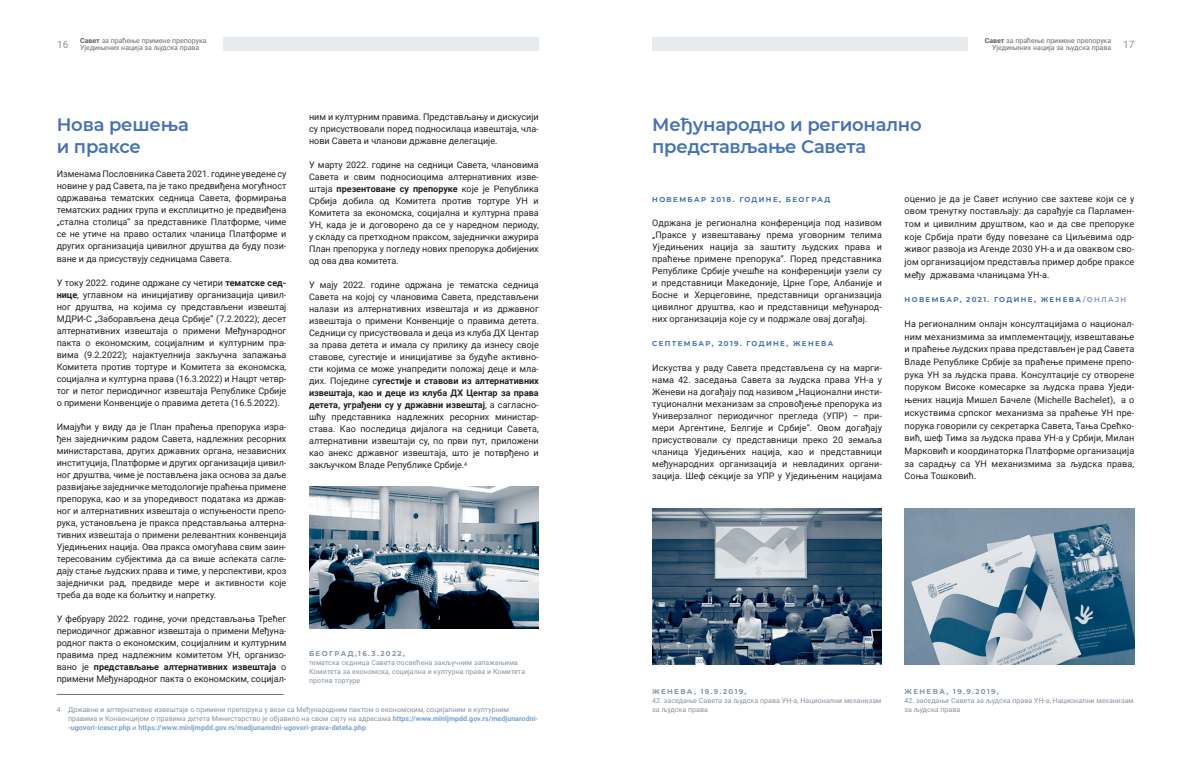
<style>
.page{position:relative;width:1191px;height:766px;background:#fff}
.page>*{position:absolute;margin:0;border:0;box-sizing:border-box;transform-origin:0 0}
.t1{font:600 18px/21.6px "Montserrat";letter-spacing:-.01em;color:#4371b8}
.t2{font:10px "Roboto";color:#8693a0}
.t3{font:9px/12px "Roboto";color:#231f20;text-align:justify}
.t4{font:7px/9px "Roboto";letter-spacing:.01em;color:#8693a0}
.t5{font:7px/7px "Roboto";color:#6c6d70;text-align:right}
.t6{font:700 7px "Montserrat";letter-spacing:.2em;color:#4371b8}
.t7{font:700 7px "Montserrat";letter-spacing:.2em;color:#8693a0}
.s1{font-weight:900}
.s2{font-weight:700}
.s3{font-weight:700;color:#77a1d4}
.s4{color:#899ccf}
</style>
<div class="page">
<div style="left:223px;top:37px;width:316px;height:13px;background:#e8ebed"></div>
<div style="left:652px;top:37px;width:316px;height:13px;background:#e8ebed"></div>
<hr style="left:57px;top:693px;width:226px;height:1px;background:#607484">
<img style="left:652px;top:508px;width:230px;height:156px">
<img style="left:904px;top:508px;width:230px;height:156px">
<img style="left:309px;top:486px;width:230px;height:142px">
<p class="t5" style="left:80px;top:37px;width:128px;text-align:left"><span class="s1">Савет</span> за праћење примене препорука<br>Уједињених нација за људска права</p>
<p class="t5" style="left:985px;top:37px;width:128px"><span class="s1">Савет</span> за праћење примене препорука<br>Уједињених нација за људска права</p>
<p class="t2" style="left:57px;top:37px;width:13px">16</p>
<p class="t2" style="left:1123px;top:37px;width:13px">17</p>
<p class="t3" style="left:309px;top:111px;width:231px">ним и културним правима. Представљању и дискусији су присуствовали поред подносилаца извештаја, чла&shy;нови Савета и чланови државне делегације.</p>
<p class="t3" style="left:309px;top:159px;width:231px">У марту 2022. године на седници Савета, члановима Савета и свим подносиоцима алтернативних изве&shy;штаја <span class="s2">презентоване су препоруке</span> које је Република Србија добила од Комитета против тортуре УН и Комитета за економска, социјална и културна права УН, када је и договорено да се у наредном периоду, у складу са претходном праксом, заједнички ажурира План препорука у погледу нових препорука добијених од ова два комитета.</p>
<p class="t3" style="left:309px;top:279px;width:231px">У мају 2022. године одржана је тематска седница Савета на којој су члановима Савета, представљени налази из алтернативних извештаја и из државног извештаја о примени Конвенције о правима детета.<br>Седници су присуствовала и деца из клуба ДХ Центар за права детета и имала су прилику да изнесу своје ставове, сугестије и иницијативе за будуће активно&shy;сти којима се може унапредити положај деце и мла&shy;дих. Поједине с<span class="s2">угестије и ставови из алтернативних извештаја, као и деце из клуба ДХ Центар за права детета, уграђени су у државни извештај</span>, а сагласно&shy;шћу представника надлежних ресорних министар&shy;става. Као последица дијалога на седници Савета, алтернативни извештаји су, по први пут, приложени као анекс државног извештаја, што је потврђено и закључком Владе Републике Србије.<sup>4</sup></p>
<h1 class="t1" style="left:57px;top:113px;width:134px">Нова решења и праксе</h1>
<h1 class="t1" style="left:652px;top:113px;width:271px">Међународно и регионално представљање Савета</h1>
<p class="t3" style="left:57px;top:168px;width:231px">Изменама Пословника Савета 2021. године уведене су новине у рад Савета, па је тако предвиђена могућност одржавања тематских седница Савета, формирања тематских радних група и експлицитно је предвиђена „стална столица“ за представнике Платформе, чиме се не утиче на право осталих чланица Платформе и других организација цивилног друштва да буду пози&shy;ване и да присуствују седницама Савета.</p>
<p class="t3" style="left:57px;top:276px;width:231px">У току 2022. године одржане су четири <span class="s2">тематске сед&shy;нице</span>, углавном на иницијативу организација цивил&shy;ног друштва, на којима су представљени извештај МДРИ-С „Заборављена деца Србије“ (7.2.2022); десет алтернативних извештаја о примени Међународног пакта о економским, социјалним и културним пра&shy;вима (9.2.2022); најактуелнија закључна запажања Комитета против тортуре и Комитета за економска, социјална и културна права (16.3.2022) и Нацрт четвр&shy;тог и петог периодичног извештаја Републике Србије о примени Конвенције о правима детета (16.5.2022).</p>
<p class="t3" style="left:57px;top:420px;width:231px">Имајући у виду да је План праћења препорука изра&shy;ђен заједничким радом Савета, надлежних ресорних министарстава, других државних органа, независних институција, Платформе и других организација цивил&shy;ног друштва, чиме је постављена јака основа за даље развијање заједничке методологије праћења примене препорука, као и за упоредивост података из држав&shy;ног и алтернативних извештаја о испуњености препо&shy;рука, установљена је пракса представљања алтерна&shy;тивних извештаја о примени релевантних конвенција Уједињених нација. Ова пракса омогућава свим заин&shy;тересованим субјектима да са више аспеката сагле&shy;дају стање људских права и тиме, у перспективи, кроз заједнички рад, предвиде мере и активности које треба да воде ка бољитку и напретку.</p>
<p class="t3" style="left:57px;top:612px;width:231px">У фебруару 2022. године, уочи представљања Трећег периодичног државног извештаја о примени Међуна&shy;родног пакта о економским, социјалним и културним правима пред надлежним комитетом УН, организо&shy;вано је <span class="s2">представљање алтернативних извештаја</span> о примени Међународног пакта о економским, социјал-</p>
<p class="t4" style="left:68px;top:704px;width:472px;text-indent:-11px">4 Државне и алтернативне извештаје о примени препорука у вези са Међународним пактом о економским, социјалним и културним правима и Конвенцијом о правима детета Министарство је објавило на свом сајту на адресама <span class="s3">https://www.minljmpdd.gov.rs/medjunarodni--ugovori-icescr.php</span> и <span class="s3">https://www.minljmpdd.gov.rs/medjunarodni-ugovori-prava-deteta.php</span></p>
<p class="t3" style="left:904px;top:192px;width:231px;line-height:12.7px">оценио је да је Савет испунио све захтеве који се у овом тренутку постављају: да сарађује са Парламен&shy;том и цивилним друштвом, као и да све препоруке које Србија прати буду повезане са Циљевима одр&shy;живог развоја из Агенде 2030 УН-а и да оваквом сво&shy;јом организацијом представља пример добре праксе међу државама чланицама УН-а.</p>
<p class="t6" style="left:904px;top:295px;width:223px">НОВЕМБАР, 2021. ГОДИНЕ, ЖЕНЕВА<span class="s4">/ОНЛАЈН</span></p>
<p class="t3" style="left:904px;top:317px;width:231px;line-height:12.7px">На регионалним онлајн консултацијама о национал&shy;ним механизмима за имплементацију, извештавање и праћење људских права представљен је рад Савета Владе Републике Србије за праћење примене препо&shy;рука УН за људска права. Консултације су отворене поруком Високе комесарке за људска права Уједи&shy;њених нација Мишел Бачеле (Michelle Bachelet), а о искуствима српског механизма за праћење УН пре&shy;порука говорили су секретарка Савета, Тања Срећко&shy;вић, шеф Тима за људска права УН-а у Србији, Милан Марковић и координаторка Платформе организација за сарадњу са УН механизмима за људска права, Соња Тошковић.</p>
<p class="t6" style="left:652px;top:194px;width:180px">НОВЕМБАР 2018. ГОДИНЕ, БЕОГРАД</p>
<p class="t3" style="left:652px;top:216px;width:231px">Одржана је регионална конференција под називом „Праксе у извештавању према уговорним телима Уједињених нација за заштиту људских права и праћење примене препорука“. Поред представника Републике Србије учешће на конференцији узели су и представници Македоније, Црне Горе, Албаније и Босне и Херцеговине, представници организација цивилног друштва, као и представници међународ&shy;них организација које су и подржале овај догађај.</p>
<p class="t6" style="left:652px;top:339px;width:183px">СЕПТЕМБАР, 2019. ГОДИНЕ, ЖЕНЕВА</p>
<p class="t3" style="left:652px;top:361px;width:231px">Искуства у раду Савета представљена су на марги&shy;нама 42. заседања Савета за људска права УН-а у Женеви на догађају под називом „Национални инсти&shy;туционални механизам за спровођење препорука из Универзалног периодичног прегледа (УПР) – при&shy;мери Аргентине, Белгије и Србије“. Овом догађају присуствовали су представници преко 20 земаља чланица Уједињених нација, као и представници међународних организација и невладиних органи&shy;зација. Шеф секције за УПР у Уједињеним нацијама</p>
<p class="t7" style="left:309px;top:648px;width:97px">БЕОГРАД,16.3.2022,</p>
<p class="t4" style="left:309px;top:657px;width:217px">тематска седница Савета посвећена закључним запажањима<br>Комитета за економска, социјална и културна права и Комитета против тортуре</p>
<p class="t7" style="left:652px;top:686px;width:96px">ЖЕНЕВА, 19.9.2019,</p>
<p class="t4" style="left:652px;top:695px;width:231px">42. заседање Савета за људска права УН-а, Национални механизам за људска права</p>
<p class="t7" style="left:904px;top:686px;width:96px">ЖЕНЕВА, 19.9.2019,</p>
<p class="t4" style="left:904px;top:695px;width:231px">42. заседање Савета за људска права УН-а, Национални механизам за људска права</p>
</div>
